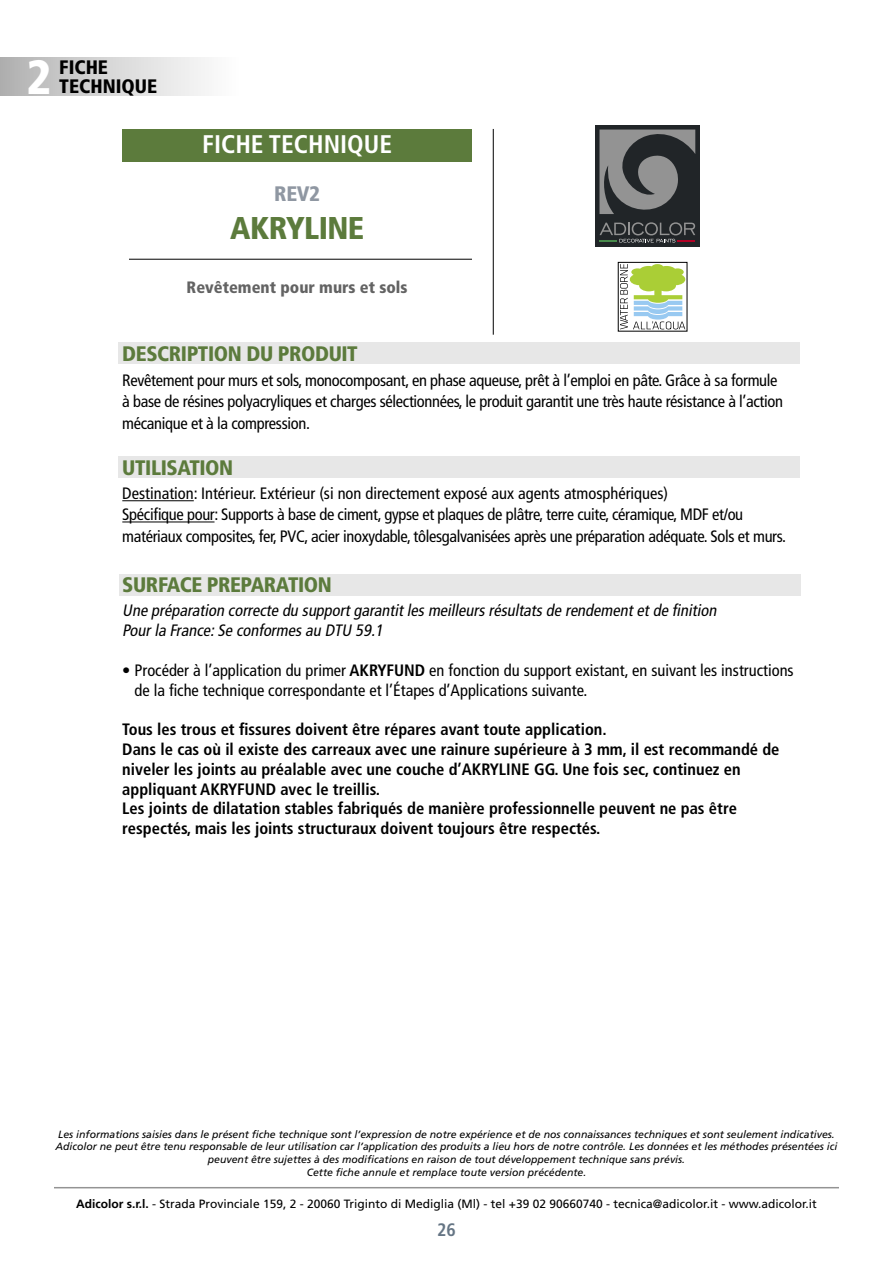
<style>
.page{position:relative;width:893px;height:1263px;background:#fff}
.page>*{position:absolute;margin:0;border:0;box-sizing:border-box;transform-origin:0 0}
.t1{font:900 condensed 48px "Frutiger LT Std";color:#fff}
.t2{font:900 condensed 31.5px "Frutiger LT Std";letter-spacing:-.02em;color:#5c7b3c}
.t3{font:700 condensed 25.5px "Frutiger";color:#fff}
.t4{font:900 condensed 21px "Frutiger LT Std";letter-spacing:-.02em;color:#5c7b3c}
.t5{font:900 condensed 21px "Frutiger LT Std";color:#8f97a2}
.t6{font:900 condensed 19.5px/19.5px "Frutiger LT Std";color:#000}
.t7{font:700 condensed 18px "Frutiger LT Std";color:#657584}
.t8{font:condensed 16.5px/21.1px "Frutiger LT Std";letter-spacing:-.02em;color:#000}
.t9{font:700 condensed 16.5px/19.8px "Frutiger LT Std";color:#000}
.t10{font:condensed 16.5px/19.8px "Frutiger LT Std";color:#000}
.t11{font:italic condensed 16.5px "Frutiger LT Std";color:#000}
.t12{font:900 condensed 16.5px "Frutiger LT Std";color:#636363}
.t13{font:12px "Frutiger LT Std";color:#000}
.t14{font:italic 10.5px/12.6px "Frutiger LT Std";color:#000;text-align:center}
.s1{font-weight:700}
</style>
<div class="page">
<div style="left:119px;top:574px;width:682px;height:21px;background:#e7e7e7"></div>
<div style="left:118px;top:457px;width:682px;height:21px;background:#e7e7e7"></div>
<hr style="left:493px;top:129px;width:1px;height:206px;background:#000">
<hr style="left:129px;top:259px;width:343px;height:1px;background:#000">
<div style="left:595px;top:125px;width:104px;height:122px;background:#212528"></div>
<svg style="left:599px;top:130px;width:96px;height:113px"></svg>
<svg style="left:620px;top:264px;width:65px;height:65px"></svg>
<div style="left:118px;top:343px;width:682px;height:21px;background:#e7e7e7"></div>
<hr style="left:122px;top:500px;width:72px;height:1px;background:#000">
<hr style="left:122px;top:521px;width:92px;height:1px;background:#000">
<div style="left:122px;top:129px;width:350px;height:32px;background:#5c7b3c"></div>
<div style="left:0;top:57px;width:244px;height:39px;background:linear-gradient(to right,#b2b2b2,#fff)"></div>
<hr style="left:54px;top:1187px;width:785px;height:1px;background:#939393">
<p class="t1" style="left:26px;top:49px;width:26px">2</p>
<p class="t6" style="left:59px;top:57px;width:99px">FICHE<br>TECHNIQUE</p>
<p class="t3" style="left:170px;top:129px;width:256px">TECHNICAL DATA SHEET</p>
<p class="t5" style="left:274px;top:181px;width:47px">REV2</p>
<p class="t2" style="left:230px;top:209px;width:135px">AKRYLINE</p>
<p class="t3" style="left:202px;top:129px;width:191px">FICHE TECHNIQUE</p>
<p class="t12" style="left:187px;top:278px;width:222px">Revêtement pour murs et sols</p>
<p class="t4" style="left:122px;top:341px;width:237px">DESCRIPTION DU PRODUIT</p>
<p class="t8" style="left:122px;top:370px;width:662px">Revêtement pour murs et sols, monocomposant, en phase aqueuse, prêt à l’emploi en pâte. Grâce à sa formule à base de résines polyacryliques et charges sélectionnées, le produit garantit une très haute résistance à l’action mécanique et à la compression.</p>
<p class="t4" style="left:122px;top:455px;width:112px">UTILISATION</p>
<p class="t10" style="left:122px;top:484px;width:547px">Destination: Intérieur. Extérieur (si non directement exposé aux agents atmosphériques)</p>
<p class="t8" style="left:122px;top:504px;width:665px">Spécifique pour: Supports à base de ciment, gypse et plaques de plâtre, terre cuite, céramique, MDF et/ou matériaux composites, fer, PVC, acier inoxydable, tôlesgalvanisées après une préparation adéquate. Sols et murs.</p>
<p class="t4" style="left:122px;top:572px;width:211px">SURFACE PREPARATION</p>
<p class="t11" style="left:122px;top:601px;width:599px">Une préparation correcte du supportgarantitlesmeilleursrésultatsde rendementetde finition</p>
<p class="t11" style="left:122px;top:621px;width:266px">Pourla France:Se conformesau DTU 59.1</p>
<p class="t10" style="left:135px;top:660px;width:661px;text-indent:-12px">• Procéder à l’application du primer <span class="s1">AKRYFUND</span> en fonction du support existant, en suivant les instructions de la fiche technique correspondante et l’Étapes d’Applications suivante.</p>
<p class="t9" style="left:122px;top:719px;width:486px">Tous les trous et fissures doivent être répares avant toute application.</p>
<p class="t9" style="left:122px;top:739px;width:659px">Dans le cas où il existe des carreaux avec une rainure supérieure à 3 mm, il est recommandé de niveler les joints au préalable avec une couche d’AKRYLINE GG. Une fois sec, continuez en appliquant AKRYFUND avec le treillis.</p>
<p class="t9" style="left:122px;top:799px;width:616px">Les joints de dilatation stables fabriqués de manière professionnelle peuvent ne pas être respectés, mais les joints structuraux doivent toujours être respectés.</p>
<p class="t14" style="left:56px;top:1128px;width:783px">Les informations saisies dans le présent fiche technique sont l’expression de notre expérience et de nos connaissances techniques et sont seulement indicatives.<br>Adicolor ne peut être tenu responsable de leur utilisation car l’application des produits a lieu hors de notre contrôle. Les données et les méthodes présentées ici peuvent être sujettes à des modifications en raison de tout développement technique sans prévis.</p>
<p class="t14" style="left:307px;top:1166px;width:281px">Cette fiche annule et remplace toute version précédente.</p>
<p class="t13" style="left:76px;top:1196px;width:742px"><span class="s1">Adicolor s.r.l.</span> - Strada Provinciale 159, 2 - 20060 Triginto di Mediglia (Ml) - tel +39 02 90660740 - tecnica@adicolor.it - www.adicolor.it</p>
<h3 class="t7" style="left:437px;top:1219px;width:20px">26</h3>
</div>
